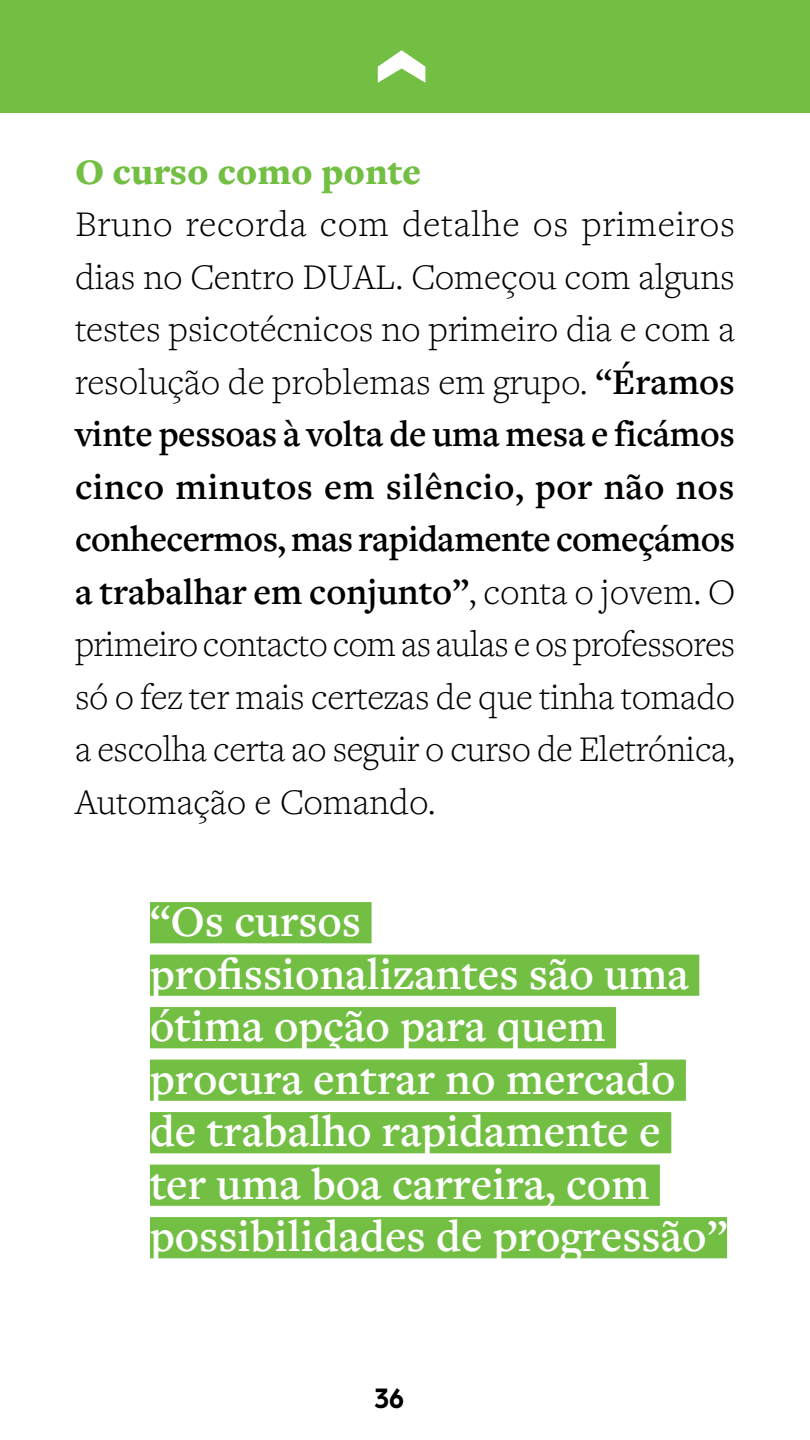
<style>
.page{position:relative;width:810px;height:1440px;background:#fff}
.page>*{position:absolute;margin:0;border:0;box-sizing:border-box;transform-origin:0 0}
.t1{font:600 45.75px/52.5px "Freight Text Pro";color:#fff}
.t2{font:300 37.5px/52.5px "Freight Text Pro";letter-spacing:-.01em;color:#000;text-align:justify}
.t3{font:900 37.5px "Freight Text Pro";color:#72bf44}
.t4{font:700 30px "Arboria";color:#000;scale:.9 1}
.s1{font-weight:600}
</style>
<div class="page">
<div style="left:0;top:0;width:810px;height:112px;background:#72bf44"></div>
<svg style="left:378px;top:50px;width:47px;height:33px"></svg>
<div style="left:150px;top:902px;width:222px;height:41px;background:#72bf44"></div>
<div style="left:150px;top:955px;width:549px;height:41px;background:#72bf44"></div>
<div style="left:150px;top:1007px;width:466px;height:41px;background:#72bf44"></div>
<div style="left:150px;top:1060px;width:536px;height:41px;background:#72bf44"></div>
<div style="left:150px;top:1112px;width:521px;height:41px;background:#72bf44"></div>
<div style="left:150px;top:1165px;width:510px;height:41px;background:#72bf44"></div>
<div style="left:150px;top:1217px;width:577px;height:41px;background:#72bf44"></div>
<p class="t3" style="left:75px;top:146px;width:347px">O curso como ponte</p>
<p class="t2" style="left:75px;top:197px;width:662px">Bruno recorda com detalhe os primeiros dias no Centro DUAL. Começou com alguns testes psicotécnicos no primeiro dia e com a resolução de problemas em grupo. <span class="s1">“Éramos vinte pessoas à volta de uma mesa e ficámos cinco minutos em silêncio, por não nos conhecermos, mas rapidamente começámos a trabalhar em conjunto”</span>, conta o jovem. O primeiro contacto com as aulas e os professores só o fez ter mais certezas de que tinha tomado a escolha certa ao seguir o curso de Eletrónica, Automação e Comando.</p>
<p class="t1" style="left:150px;top:894px;width:579px">“Os cursos profissionalizantes são uma ótima opção para quem procura entrar no mercado de trabalho rapidamente e ter uma boa carreira, com possibilidades de progressão”</p>
<p class="t4" style="left:374px;top:1378px;width:36px">36</p>
</div>
